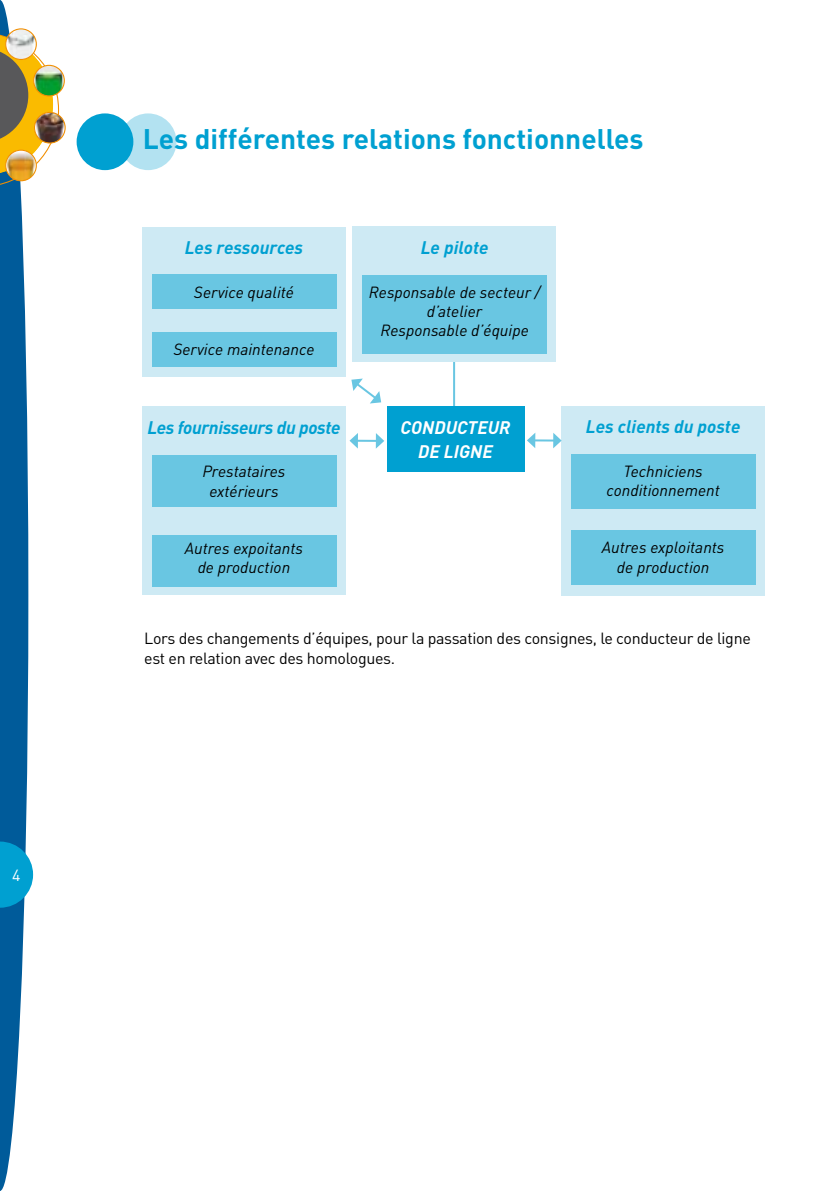
<style>
.page{position:relative;width:840px;height:1191px;background:#fff}
.page>*{position:absolute;margin:0;border:0;box-sizing:border-box;transform-origin:0 0}
.t1{font:700 28px "DIN";color:#00a0d1}
.t2{font:italic 700 18px "DIN";letter-spacing:-.01em;color:#00a0d1}
.t3{font:italic 700 18px/24px "DIN";color:#fff;text-align:center}
.t4{font:italic 16px/19.2px "DIN";color:#000;text-align:center}
.t5{font:16px/19.2px "DIN";letter-spacing:-.02em;color:#000}
.t6{font:16px "DIN";color:#fff}
</style>
<div class="page">
<svg style="left:0;top:0;width:60px;height:1191px"></svg>
<img style="left:6px;top:29px;width:30px;height:30px;border-radius:15px">
<div style="left:5px;top:28px;width:32px;height:32px;border:1px solid #f18e00;border-radius:50%"></div>
<img style="left:34px;top:112px;width:31px;height:31px;border-radius:15px">
<div style="left:34px;top:112px;width:32px;height:31px;border:1px solid #f18e00;border-radius:50%"></div>
<img style="left:34px;top:65px;width:30px;height:31px;border-radius:15px">
<div style="left:33px;top:65px;width:32px;height:31px;border:1px solid #f18e00;border-radius:50%"></div>
<img style="left:6px;top:150px;width:30px;height:31px;border-radius:15px">
<div style="left:5px;top:150px;width:32px;height:31px;border:1px solid #f18e00;border-radius:50%"></div>
<div style="left:120px;top:113px;width:56px;height:57px;background:#b3e2f1;border-radius:50%"></div>
<div style="left:77px;top:113px;width:56px;height:57px;background:#00a0d1;border-radius:50%"></div>
<hr style="left:453px;top:362px;width:2px;height:44px;background:#69c6e2">
<div style="left:387px;top:406px;width:137px;height:66px;background:#00a0d1"></div>
<div style="left:142px;top:227px;width:203px;height:150px;background:#ceeaf4"></div>
<div style="left:152px;top:274px;width:184px;height:35px;background:#69c6e2"></div>
<div style="left:152px;top:333px;width:184px;height:34px;background:#69c6e2"></div>
<div style="left:561px;top:406px;width:203px;height:189px;background:#ceeaf4"></div>
<div style="left:571px;top:454px;width:184px;height:55px;background:#69c6e2"></div>
<div style="left:571px;top:530px;width:184px;height:55px;background:#69c6e2"></div>
<div style="left:142px;top:406px;width:203px;height:189px;background:#ceeaf4"></div>
<div style="left:152px;top:455px;width:184px;height:52px;background:#69c6e2"></div>
<div style="left:152px;top:535px;width:184px;height:51px;background:#69c6e2"></div>
<div style="left:352px;top:227px;width:203px;height:135px;background:#ceeaf4"></div>
<div style="left:362px;top:275px;width:185px;height:78px;background:#69c6e2"></div>
<svg style="left:351px;top:378px;width:30px;height:25px"></svg>
<svg style="left:349px;top:433px;width:35px;height:16px"></svg>
<hr style="left:534px;top:439px;width:20px;height:2px;background:#69c6e2">
<svg style="left:527px;top:433px;width:8px;height:15px"></svg>
<svg style="left:553px;top:433px;width:8px;height:15px"></svg>
<p class="t6" style="left:12px;top:865px;width:10px">4</p>
<h1 class="t1" style="left:143px;top:121px;width:502px">Les différentes relations fonctionnelles</h1>
<p class="t2" style="left:185px;top:236px;width:120px">Les ressources</p>
<p class="t4" style="left:194px;top:282px;width:102px">Service qualité</p>
<p class="t4" style="left:173px;top:339px;width:143px">Service maintenance</p>
<p class="t2" style="left:147px;top:416px;width:194px">Les fournisseurs du poste</p>
<p class="t4" style="left:202px;top:462px;width:85px">Prestataires extérieurs</p>
<p class="t4" style="left:185px;top:538px;width:120px">Autres expoitants de production</p>
<p class="t2" style="left:420px;top:236px;width:69px">Le pilote</p>
<p class="t4" style="left:369px;top:282px;width:173px">Responsable de secteur / d’atelier<br>Responsable d’équipe</p>
<p class="t3" style="left:400px;top:414px;width:111px">conducteur de l igne</p>
<p class="t2" style="left:585px;top:415px;width:156px">Les clients du poste</p>
<p class="t4" style="left:606px;top:461px;width:115px">Techniciens conditionnement</p>
<p class="t4" style="left:601px;top:538px;width:124px">Autres exploitants de production</p>
<p class="t5" style="left:144px;top:629px;width:607px">Lors des changements d’équipes, pour la passation des consignes, le conducteur de ligne est en relation avec des homologues.</p>
</div>
